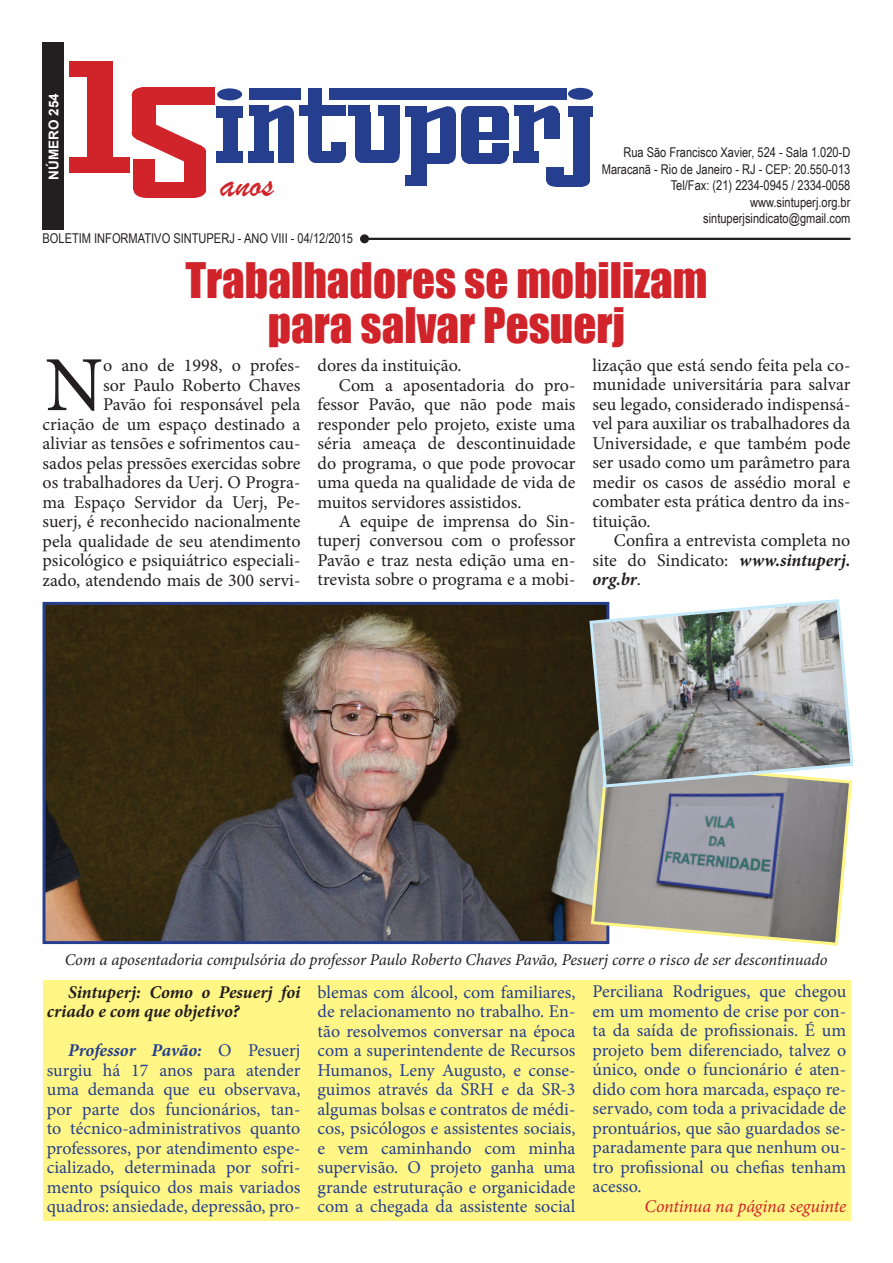
<style>
.page{position:relative;width:893px;height:1263px;background:#fff}
.page>*{position:absolute;margin:0;border:0;box-sizing:border-box;transform-origin:0 0}
.t1{font:78px "Minion Pro";color:#231f20}
.t2{font:45px/45px "Impact";color:#d1232a;text-align:center}
.t3{font:38.4px "Brush Script";color:#d1232a}
.t4{font:18px/19.5px "Minion Pro";color:#231f20;text-align:justify}
.t5{font:18px/19.5px "Minion Pro";color:#253f8e;text-align:justify}
.t6{font:italic 700 18px/19.5px "Minion Pro";letter-spacing:-.005em;color:#231f20}
.t7{font:italic 18px "Minion Pro";letter-spacing:-.01em;color:#d1232a}
.t8{font:italic 16.5px "Minion Pro";letter-spacing:-.005em;color:#231f20}
.t9{font:13.5px/16.5px "Arial Narrow";color:#231f20;text-align:right}
.t10{font:700 13.5px "Arial";color:#fff}
.s1{font-weight:700;font-style:italic}
</style>
<div class="page">
<div style="left:43px;top:980px;width:807px;height:240px;background:#fff685"></div>
<hr style="left:364px;top:238px;width:486px;height:2px;background:#231f20">
<div style="left:360px;top:234px;width:9px;height:9px;background:#231f20;border-radius:50%"></div>
<div style="left:43px;top:43px;width:21px;height:187px;background:#231f20"></div>
<div style="left:248px;top:152px;width:26px;height:11px;background:#253f8e"></div>
<div style="left:254px;top:106px;width:14px;height:53px;background:#253f8e"></div>
<div style="left:279px;top:113px;width:15px;height:50px;background:#253f8e"></div>
<svg style="left:249px;top:105px;width:45px;height:32px"></svg>
<div style="left:513px;top:152px;width:26px;height:11px;background:#253f8e"></div>
<div style="left:520px;top:106px;width:14px;height:53px;background:#253f8e"></div>
<div style="left:544px;top:113px;width:15px;height:26px;background:#253f8e"></div>
<svg style="left:514px;top:105px;width:46px;height:32px"></svg>
<div style="left:223px;top:106px;width:15px;height:54px;background:#253f8e"></div>
<div style="left:216px;top:152px;width:27px;height:11px;background:#253f8e"></div>
<div style="left:216px;top:106px;width:27px;height:11px;background:#253f8e"></div>
<div style="left:355px;top:148px;width:14px;height:15px;background:#253f8e;border-radius:50%"></div>
<div style="left:385px;top:148px;width:15px;height:15px;background:#253f8e;border-radius:50%"></div>
<div style="left:362px;top:150px;width:31px;height:13px;background:#253f8e"></div>
<div style="left:355px;top:112px;width:15px;height:42px;background:#253f8e"></div>
<div style="left:385px;top:112px;width:15px;height:42px;background:#253f8e"></div>
<div style="left:308px;top:148px;width:14px;height:15px;background:#253f8e;border-radius:50%"></div>
<div style="left:331px;top:148px;width:14px;height:15px;background:#253f8e;border-radius:50%"></div>
<div style="left:315px;top:152px;width:23px;height:11px;background:#253f8e"></div>
<div style="left:308px;top:88px;width:14px;height:67px;background:#253f8e"></div>
<div style="left:330px;top:142px;width:15px;height:13px;background:#253f8e"></div>
<div style="left:300px;top:106px;width:46px;height:10px;background:#253f8e"></div>
<div style="left:348px;top:106px;width:22px;height:10px;background:#253f8e"></div>
<div style="left:378px;top:106px;width:22px;height:10px;background:#253f8e"></div>
<div style="left:405px;top:175px;width:22px;height:10px;background:#253f8e"></div>
<div style="left:411px;top:106px;width:16px;height:74px;background:#253f8e"></div>
<div style="left:441px;top:114px;width:15px;height:40px;background:#253f8e"></div>
<svg style="left:405px;top:106px;width:51px;height:30px"></svg>
<div style="left:441px;top:148px;width:15px;height:15px;background:#253f8e;border-radius:50%"></div>
<div style="left:420px;top:153px;width:28px;height:10px;background:#253f8e"></div>
<div style="left:461px;top:148px;width:15px;height:15px;background:#253f8e;border-radius:50%"></div>
<div style="left:461px;top:106px;width:15px;height:15px;background:#253f8e;border-radius:50%"></div>
<div style="left:494px;top:148px;width:14px;height:15px;background:#253f8e;border-radius:50%"></div>
<div style="left:494px;top:106px;width:14px;height:15px;background:#253f8e;border-radius:50%"></div>
<div style="left:468px;top:106px;width:33px;height:11px;background:#253f8e"></div>
<div style="left:468px;top:153px;width:33px;height:10px;background:#253f8e"></div>
<div style="left:461px;top:114px;width:18px;height:42px;background:#253f8e"></div>
<div style="left:492px;top:113px;width:16px;height:26px;background:#253f8e"></div>
<div style="left:492px;top:143px;width:16px;height:13px;background:#253f8e"></div>
<div style="left:473px;top:132px;width:32px;height:7px;background:#253f8e"></div>
<div style="left:546px;top:175px;width:16px;height:12px;background:#253f8e;border-radius:50%"></div>
<div style="left:546px;top:167px;width:18px;height:14px;background:#253f8e"></div>
<div style="left:575px;top:175px;width:15px;height:12px;background:#253f8e;border-radius:50%"></div>
<div style="left:573px;top:106px;width:17px;height:75px;background:#253f8e"></div>
<div style="left:555px;top:175px;width:27px;height:12px;background:#253f8e"></div>
<div style="left:568px;top:106px;width:25px;height:11px;background:#253f8e"></div>
<div style="left:568px;top:88px;width:25px;height:12px;background:#253f8e;border-radius:50%"></div>
<div style="left:217px;top:88px;width:25px;height:12px;background:#253f8e;border-radius:50%"></div>
<div style="left:249px;top:88px;width:52px;height:12px;background:#253f8e"></div>
<div style="left:329px;top:88px;width:237px;height:12px;background:#253f8e"></div>
<div style="left:134px;top:182px;width:23px;height:16px;background:#d1232a;border-radius:50%"></div>
<div style="left:183px;top:182px;width:23px;height:16px;background:#d1232a;border-radius:50%"></div>
<div style="left:145px;top:182px;width:49px;height:16px;background:#d1232a"></div>
<div style="left:134px;top:160px;width:21px;height:30px;background:#d1232a"></div>
<div style="left:185px;top:152px;width:21px;height:38px;background:#d1232a"></div>
<div style="left:183px;top:144px;width:23px;height:16px;background:#d1232a;border-radius:50%"></div>
<div style="left:132px;top:95px;width:23px;height:40px;background:#d1232a"></div>
<div style="left:132px;top:87px;width:23px;height:16px;background:#d1232a;border-radius:50%"></div>
<svg style="left:136px;top:119px;width:65px;height:46px"></svg>
<div style="left:143px;top:87px;width:72px;height:17px;background:#d1232a"></div>
<div style="left:70px;top:157px;width:60px;height:16px;background:#d1232a"></div>
<div style="left:70px;top:62px;width:43px;height:15px;background:#d1232a"></div>
<div style="left:87px;top:68px;width:26px;height:97px;background:#d1232a"></div>
<img style="left:47px;top:606px;width:542px;height:334px">
<div style="left:43px;top:602px;width:566px;height:342px;border:3px solid #253f8e"></div>
<svg style="left:589px;top:789px;width:263px;height:157px;background:#9d9c9d"></svg>
<svg style="left:588px;top:599px;width:266px;height:190px;background:#a5a7a6"></svg>
<p class="t10" style="left:45px;top:180px;width:88px;rotate:-90deg">NÚMERO 254</p>
<h3 class="t3" style="left:220px;top:161px;width:55px">anos</h3>
<p class="t9" style="left:43px;top:230px;width:312px">BOLETIM INFORMATIVO SINTUPERJ - ANO VIII - 04/12/2015</p>
<p class="t9" style="left:602px;top:144px;width:250px">Rua São Francisco Xavier, 524 - Sala 1.020-D Maracanã - Rio de Janeiro - RJ - CEP: 20.550-013<br>Tel/Fax: (21) 2234-0945 / 2334-0058 www.sintuperj.org.br sintuperjsindicato@gmail.com</p>
<h2 class="t2" style="left:185px;top:256px;width:524px">Trabalhadores se mobilizam para salvar Pesuerj</h2>
<p class="t4" style="left:43px;top:356px;width:259px;text-align:right">o ano de 1998, o profes-<br>sor Paulo Roberto Chaves<br>Pavão foi responsável pela<br>criação de um espaço destinado a aliviar as tensões e sofrimentos cau&shy;sados pelas pressões exercidas sobre os trabalhadores da Uerj. O Progra&shy;ma Espaço Servidor da Uerj, Pe&shy;suerj, é reconhecido nacionalmente pela qualidade de seu atendimento psicológico e psiquiátrico especiali&shy;zado, atendendo mais de 300 servi-</p>
<p class="t4" style="left:317px;top:356px;width:146px">dores da instituição.</p>
<h1 class="t1" style="left:45px;top:333px;width:59px">N</h1>
<p class="t4" style="left:339px;top:375px;width:238px">Com a aposentadoria do pro-</p>
<p class="t4" style="left:317px;top:395px;width:259px">fessor Pavão, que não pode mais</p>
<p class="t4" style="left:317px;top:414px;width:259px">responder pelo projeto, existe uma</p>
<p class="t4" style="left:317px;top:434px;width:259px">séria ameaça de descontinuidade</p>
<p class="t4" style="left:317px;top:453px;width:259px">do programa, o que pode provocar</p>
<p class="t4" style="left:317px;top:473px;width:259px">uma queda na qualidade de vida de</p>
<p class="t4" style="left:317px;top:492px;width:205px">muitos servidores assistidos.</p>
<p class="t4" style="left:339px;top:512px;width:238px">A equipe de imprensa do Sin-</p>
<p class="t4" style="left:317px;top:531px;width:259px">tuperj conversou com o professor</p>
<p class="t4" style="left:317px;top:551px;width:259px">Pavão e traz nesta edição uma en-</p>
<p class="t4" style="left:317px;top:570px;width:259px">trevista sobre o programa e a mobi-</p>
<p class="t4" style="left:592px;top:355px;width:259px">lização que está sendo feita pela co&shy;munidade universitária para salvar seu legado, considerado indispensá&shy;vel para auxiliar os trabalhadores da Universidade, e que também pode ser usado como um parâmetro para medir os casos de assédio moral e combater esta prática dentro da ins&shy;tituição.</p>
<p class="t4" style="left:592px;top:531px;width:259px;text-indent:21px">Confira a entrevista completa no site do Sindicato: <span class="s1">www.sintuperj. org.br</span>.</p>
<p class="t8" style="left:65px;top:948px;width:764px">Com a aposentadoria compulsória do professor Paulo Roberto Chaves Pavão, Pesuerj corre o risco de ser descontinuado</p>
<p class="t6" style="left:47px;top:982px;width:255px;text-indent:21px">Sintuperj: Como o Pesuerj foi criado e com que objetivo?</p>
<p class="t5" style="left:47px;top:1041px;width:255px;text-indent:21px"><span class="s1">Professor Pavão:</span> O Pesuerj surgiu há 17 anos para atender uma demanda que eu observava, por parte dos funcionários, tan&shy;to técnico-administrativos quanto professores, por atendimento espe&shy;cializado, determinada por sofri&shy;mento psíquico dos mais variados quadros: ansiedade, depressão, pro-</p>
<p class="t5" style="left:317px;top:982px;width:259px">blemas com álcool, com familiares, de relacionamento no trabalho. En&shy;tão resolvemos conversar na época com a superintendente de Recursos Humanos, Leny Augusto, e conse&shy;guimos através da SRH e da SR-3 algumas bolsas e contratos de médi&shy;cos, psicólogos e assistentes sociais, e vem caminhando com minha supervisão. O projeto ganha uma grande estruturação e organicidade com a chegada da assistente social</p>
<p class="t5" style="left:592px;top:982px;width:255px">Perciliana Rodrigues, que chegou em um momento de crise por con&shy;ta da saída de profissionais. É um projeto bem diferenciado, talvez o único, onde o funcionário é aten&shy;dido com hora marcada, espaço re&shy;servado, com toda a privacidade de prontuários, que são guardados se&shy;paradamente para que nenhum ou&shy;tro profissional ou chefias tenham acesso.</p>
<p class="t7" style="left:644px;top:1194px;width:203px">Continua na página seguinte</p>
</div>
